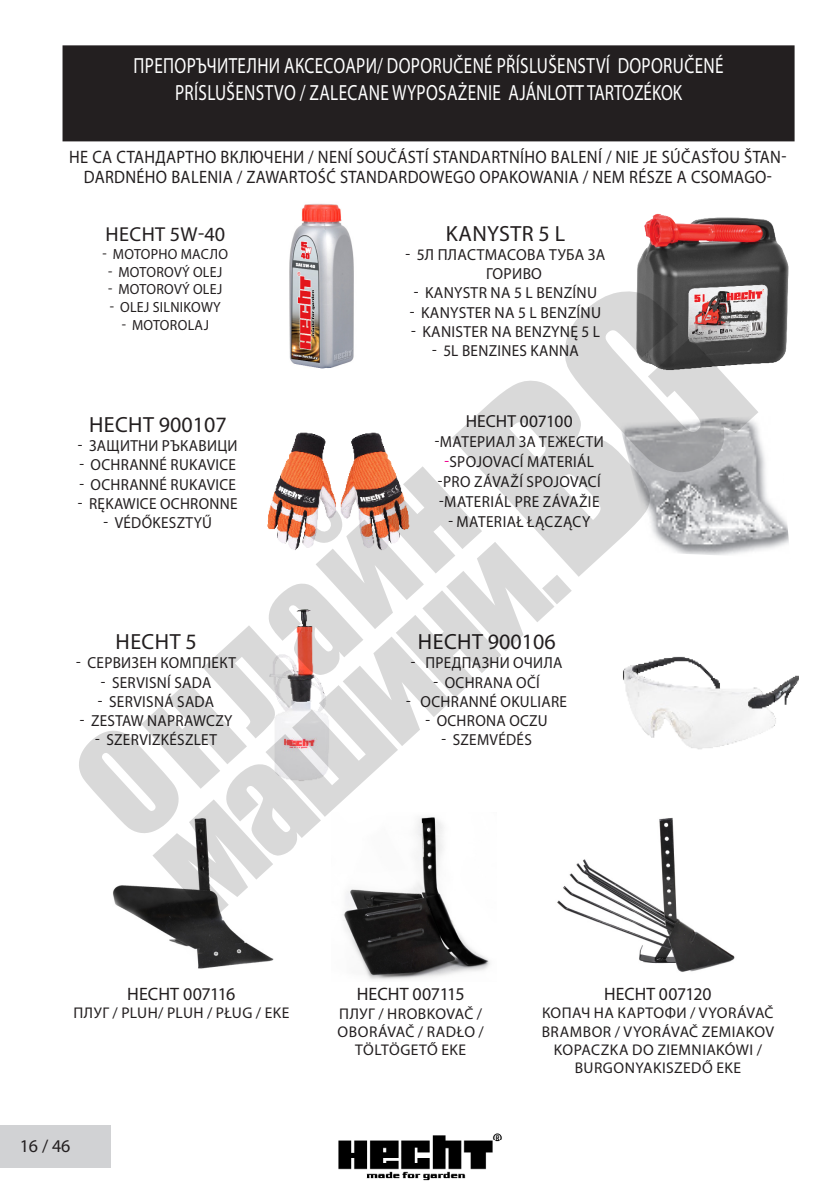
<style>
.page{position:relative;width:840px;height:1191px;background:#fff}
.page>*{position:absolute;margin:0;border:0;box-sizing:border-box;transform-origin:0 0}
.Jazyková_mutace_X_3{font:22px/26.4px "Myriad Pro";letter-spacing:.02em;color:#fff;text-align:center;scale:.78 1}
.t1{font:22px "Myriad Pro";color:#231f20}
.t2{font:22px "Myriad Pro";letter-spacing:.02em;color:#231f20}
.t3{font:20.2px "Myriad Pro";letter-spacing:.02em;color:#231f20}
.Cislo_obrazku{font:18px/20px "Myriad Pro";letter-spacing:.02em;color:#231f20;text-align:center;scale:.91 1}
.Cislo_obrazku-2{font:18px "Myriad Pro";letter-spacing:-.005em;color:#231f20}
.Cislo_obrazku-3{font:18px "Myriad Pro";letter-spacing:.02em;color:#231f20}
.Cislo_obrazku-4{font:17.4px "Myriad Pro";color:#231f20}
.Seznamy_PISMENKOVE{font:16px/20px "Myriad Pro";letter-spacing:.02em;color:#231f20;text-align:center;scale:.95 1}
.Seznamy_PISMENKOVE-2{font:16px/19.2px "Myriad Pro";letter-spacing:.02em;color:#231f20}
.Seznamy_PISMENKOVE-3{font:15.6px/18.2px "Myriad Pro";letter-spacing:.025em;color:#231f20;text-align:center}
.t4{font:14.8px "Myriad Pro";letter-spacing:.02em;color:#231f20;scale:.95 1}
.s1{color:#ed028c}
</style>
<div class="page">
<img style="left:338px;top:1133px;width:164px;height:48px">
<div style="left:0;top:1125px;width:110px;height:43px;background:#d1d2d4"></div>
<div style="left:62px;top:45px;width:732px;height:96px;background:#231f20"></div>
<img style="left:760px;top:441px;width:29px;height:109px">
<img style="left:143px;top:920px;width:131px;height:49px">
<img style="left:571px;top:818px;width:164px;height:154px">
<img style="left:343px;top:920px;width:147px;height:60px">
<img style="left:284px;top:432px;width:108px;height:34px">
<img style="left:289px;top:204px;width:65px;height:165px">
<img style="left:637px;top:213px;width:152px;height:151px">
<img style="left:623px;top:656px;width:175px;height:94px">
<svg style="left:79px;top:466px;width:492px;height:454px"></svg>
<svg style="left:451px;top:270px;width:309px;height:307px"></svg>
<p class="Jazyková_mutace_X_3" style="left:133px;top:52px;width:757px">ПРЕПОРЪЧИТЕЛНИ АКСЕСОАРИ/ DOPORUČENÉ PŘÍSLUŠENSTVÍ DOPORUČENÉ<br>PRÍSLUŠENSTVO / ZALECANE WYPOSAŻENIE AJÁNLOTT TARTOZÉKOK</p>
<p class="Cislo_obrazku" style="left:69px;top:147px;width:789px">НЕ СА СТАНДАРТНО ВКЛЮЧЕНИ / NENÍ SOUČÁSTÍ STANDARTNÍHO BALENÍ / NIE JE SÚČASŤOU ŠTAN-<br>DARDNÉHO BALENIA / ZAWARTOŚĆ STANDARDOWEGO OPAKOWANIA / NEM RÉSZE A CSOMAGO-</p>
<p class="t3" style="left:105px;top:222px;width:121px">HECHT 5W-40</p>
<p class="t4" style="left:102px;top:245px;width:134px">- МОТОРНО МАСЛО</p>
<p class="t4" style="left:108px;top:263px;width:122px">- MOTOROVÝ OLEJ</p>
<p class="t4" style="left:108px;top:280px;width:122px">- MOTOROVÝ OLEJ</p>
<p class="t4" style="left:110px;top:298px;width:118px">- OLEJ SILNIKOWY</p>
<p class="t4" style="left:122px;top:316px;width:93px">- MOTOROLAJ</p>
<p class="t1" style="left:89px;top:411px;width:139px">HECHT 900107</p>
<p class="Seznamy_PISMENKOVE" style="left:78px;top:435px;width:169px">- ЗАЩИТНИ РЪКАВИЦИ</p>
<p class="Seznamy_PISMENKOVE" style="left:79px;top:455px;width:166px">- OCHRANNÉ RUKAVICE</p>
<p class="Seznamy_PISMENKOVE" style="left:79px;top:474px;width:166px">- OCHRANNÉ RUKAVICE</p>
<p class="Seznamy_PISMENKOVE" style="left:78px;top:493px;width:170px">- RĘKAWICE OCHRONNE</p>
<p class="Seznamy_PISMENKOVE" style="left:103px;top:512px;width:116px">- VÉDŐKESZTYŰ</p>
<p class="t2" style="left:115px;top:628px;width:83px">HECHT 5</p>
<p class="Seznamy_PISMENKOVE" style="left:76px;top:652px;width:169px">- СЕРВИЗЕН КОМПЛЕКТ</p>
<p class="Seznamy_PISMENKOVE" style="left:101px;top:672px;width:118px">- SERVISNÍ SADA</p>
<p class="Seznamy_PISMENKOVE" style="left:98px;top:691px;width:124px">- SERVISNÁ SADA</p>
<p class="Seznamy_PISMENKOVE" style="left:80px;top:710px;width:162px">- ZESTAW NAPRAWCZY</p>
<p class="Seznamy_PISMENKOVE" style="left:95px;top:729px;width:129px">- SZERVIZKÉSZLET</p>
<p class="t2" style="left:445px;top:220px;width:121px">KANYSTR 5 L</p>
<p class="Seznamy_PISMENKOVE-2" style="left:486px;top:245px;width:121px;text-indent:-80px">- 5Л ПЛАСТМАСОВА ТУБА ЗА<br>ГОРИВО</p>
<p class="Seznamy_PISMENKOVE-2" style="left:413px;top:283px;width:185px">- KANYSTR NA 5 L BENZÍNU</p>
<p class="Seznamy_PISMENKOVE-2" style="left:409px;top:302px;width:193px">- KANYSTER NA 5 L BENZÍNU</p>
<p class="Seznamy_PISMENKOVE-2" style="left:411px;top:321px;width:190px">- KANISTER NA BENZYNĘ 5 L</p>
<p class="Seznamy_PISMENKOVE" style="left:432px;top:340px;width:156px">- 5L BENZINES KANNA</p>
<p class="Cislo_obrazku-4" style="left:465px;top:410px;width:109px">HECHT 007100</p>
<p class="Seznamy_PISMENKOVE" style="left:434px;top:431px;width:179px">-МАТЕРИАЛ ЗА ТЕЖЕСТИ</p>
<p class="Seznamy_PISMENKOVE" style="left:437px;top:451px;width:173px"><span class="s1">-</span>SPOJOVACÍ MATERIÁL -PRO ZÁVAŽÍ SPOJOVACÍ -MATERIÁL PRE ZÁVAŽIE</p>
<p class="Seznamy_PISMENKOVE" style="left:448px;top:511px;width:151px">- MATERIAŁ ŁĄCZĄCY</p>
<p class="t1" style="left:417px;top:628px;width:139px">HECHT 900106</p>
<p class="Seznamy_PISMENKOVE" style="left:410px;top:652px;width:161px">- ПРЕДПАЗНИ ОЧИЛА</p>
<p class="Seznamy_PISMENKOVE" style="left:433px;top:672px;width:113px">- OCHRANA OČÍ</p>
<p class="Seznamy_PISMENKOVE" style="left:406px;top:691px;width:171px">- OCHRANNÉ OKULIARE</p>
<p class="Seznamy_PISMENKOVE" style="left:425px;top:710px;width:130px">- OCHRONA OCZU</p>
<p class="Seznamy_PISMENKOVE" style="left:441px;top:729px;width:97px">- SZEMVÉDÉS</p>
<p class="Cislo_obrazku-2" style="left:127px;top:983px;width:110px">HECHT 007116</p>
<p class="Seznamy_PISMENKOVE-3" style="left:73px;top:1003px;width:217px">ПЛУГ / PLUH/ PLUH / PŁUG / EKE</p>
<p class="Cislo_obrazku-3" style="left:20px;top:1134px;width:52px">16 / 46</p>
<p class="Cislo_obrazku-2" style="left:356px;top:983px;width:109px">HECHT 007115</p>
<p class="Seznamy_PISMENKOVE-3" style="left:337px;top:1004px;width:148px">ПЛУГ / HROBKOVAČ /<br>OBORÁVAČ / RADŁO /<br>TÖLTÖGETŐ EKE</p>
<p class="Cislo_obrazku-2" style="left:604px;top:983px;width:109px">HECHT 007120</p>
<p class="Seznamy_PISMENKOVE-3" style="left:541px;top:1003px;width:234px">КОПАЧ НА КАРТОФИ / VYORÁVAČ<br>BRAMBOR / VYORÁVAČ ZEMIAKOV<br>KOPACZKA DO ZIEMNIAKÓWI /<br>BURGONYAKISZEDŐ EKE</p>
</div>
